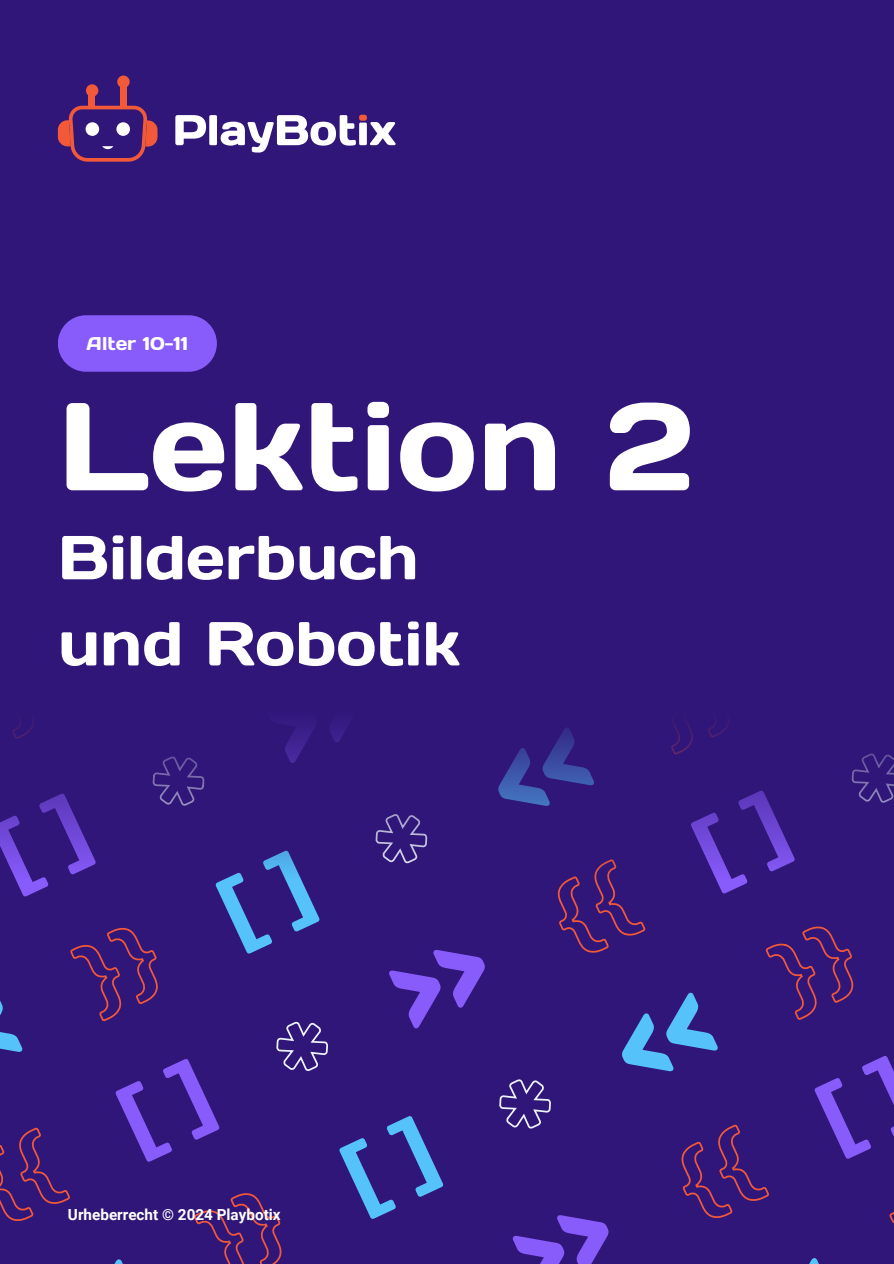
<style>
.page{position:relative;width:894px;height:1264px;background:#fff}
.page>*{position:absolute;margin:0;border:0;box-sizing:border-box;transform-origin:0 0}
.t1{font:124.5px "Days One";color:#fff}
.t2{font:61.95px/86.1px "Days One";color:#fff}
.t3{font:18.45px "Days One";color:#fff}
.t4{font:700 15.3px "Roboto";color:#fff}
</style>
<div class="page">
<div style="left:0;top:0;width:893px;height:1263px;background:#301679"></div>
<svg style="left:15px;top:878px;width:34px;height:18px"></svg>
<svg style="left:389px;top:949px;width:96px;height:79px"></svg>
<svg style="left:0;top:1127px;width:70px;height:94px"></svg>
<svg style="left:115px;top:1059px;width:104px;height:102px"></svg>
<svg style="left:276px;top:1021px;width:52px;height:50px"></svg>
<svg style="left:557px;top:878px;width:89px;height:75px"></svg>
<svg style="left:715px;top:878px;width:33px;height:15px"></svg>
<svg style="left:0;top:1001px;width:23px;height:51px"></svg>
<svg style="left:70px;top:927px;width:88px;height:95px"></svg>
<svg style="left:215px;top:878px;width:104px;height:75px"></svg>
<svg style="left:512px;top:1215px;width:96px;height:48px"></svg>
<svg style="left:681px;top:1124px;width:88px;height:94px"></svg>
<svg style="left:814px;top:1056px;width:79px;height:102px"></svg>
<svg style="left:115px;top:1259px;width:8px;height:4px"></svg>
<svg style="left:194px;top:1193px;width:88px;height:70px"></svg>
<svg style="left:339px;top:1116px;width:104px;height:102px"></svg>
<svg style="left:499px;top:1079px;width:52px;height:50px"></svg>
<svg style="left:622px;top:992px;width:95px;height:79px"></svg>
<svg style="left:765px;top:926px;width:89px;height:94px"></svg>
<svg style="left:809px;top:1258px;width:10px;height:5px"></svg>
<svg style="left:889px;top:1212px;width:4px;height:11px"></svg>
<div style="left:58px;top:315px;width:159px;height:57px;background:#885bfb;border-radius:28px"></div>
<svg style="left:175px;top:115px;width:220px;height:37px"></svg>
<svg style="left:58px;top:106px;width:99px;height:56px"></svg>
<div style="left:86px;top:122px;width:13px;height:14px;background:#fff;border-radius:50%"></div>
<div style="left:116px;top:122px;width:14px;height:14px;background:#fff;border-radius:50%"></div>
<div style="left:89px;top:95px;width:6px;height:11px;background:#f15939"></div>
<div style="left:86px;top:84px;width:12px;height:13px;background:#f15939;border-radius:50%"></div>
<div style="left:120px;top:86px;width:6px;height:20px;background:#f15939"></div>
<div style="left:117px;top:76px;width:13px;height:12px;background:#f15939;border-radius:50%"></div>
<p class="t3" style="left:87px;top:332px;width:103px">Alter 10-11</p>
<h3 class="t1" style="left:58px;top:366px;width:637px">Lektion 2</h3>
<h1 class="t2" style="left:58px;top:514px;width:403px">Bilderbuch und Robotik</h1>
<p class="t4" style="left:68px;top:1205px;width:214px">Urheberrecht © 2024 Playbotix</p>
</div>
